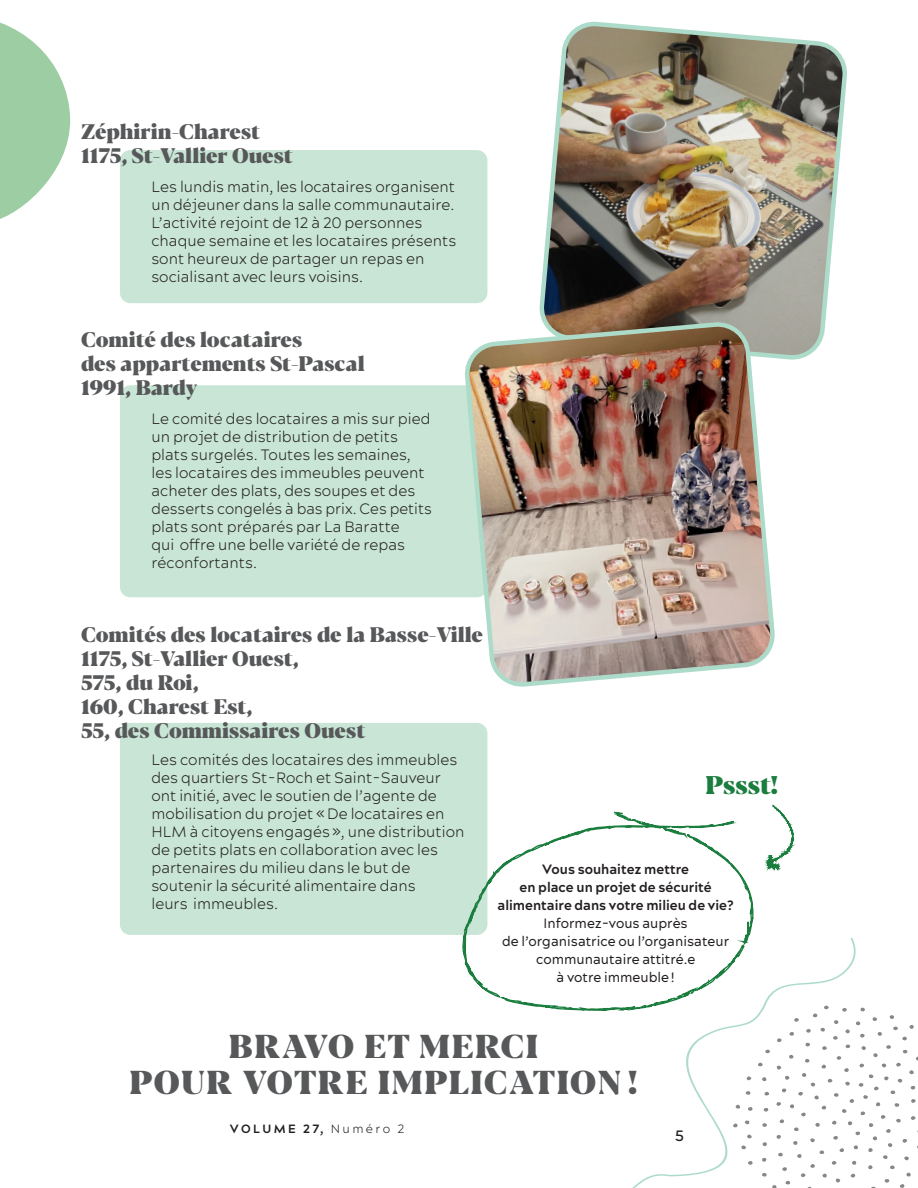
<style>
.page{position:relative;width:918px;height:1188px;background:#fff}
.page>*{position:absolute;margin:0;border:0;box-sizing:border-box;transform-origin:0 0}
.t1{font:800 33px/36px "Blacker Pro Dis";letter-spacing:.05em;color:#57585a;text-align:center}
.t2{font:800 25.5px "Blacker Pro Dis";color:#1b7e3f}
.ST_14pts{font:800 21px/24px "Blacker Pro Dis";color:#57585a}
.Bulle_verte_texte_gauche_10pts{font:300 15px/18px "Acherus Grotesque";color:#231f20}
.t3{font:500 15px "Acherus Grotesque";color:#231f20}
.t4{font:13.5px/18px "Acherus Grotesque";color:#231f20;text-align:center}
.t5{font:700 12px "Acherus Grotesque";letter-spacing:.2em;color:#231f20}
.s1{font-weight:700}
.s2{font-weight:300}
</style>
<div class="page">
<svg style="left:0;top:22px;width:71px;height:197px"></svg>
<div style="left:117px;top:382px;width:373px;height:218px;background:#c8e5d5;border-radius:14px"></div>
<div style="left:114px;top:379px;width:379px;height:224px;border:6px solid #fff;border-radius:14px"></div>
<div style="left:117px;top:720px;width:373px;height:218px;background:#c8e5d5;border-radius:14px"></div>
<div style="left:114px;top:717px;width:379px;height:224px;border:6px solid #fff;border-radius:14px"></div>
<svg style="left:418px;top:791px;width:500px;height:397px"></svg>
<div style="left:117px;top:147px;width:373px;height:159px;background:#c8e5d5;border-radius:14px"></div>
<div style="left:114px;top:144px;width:379px;height:165px;border:6px solid #fff;border-radius:14px"></div>
<img style="left:539px;top:21px;width:308px;height:339px">
<img style="left:466px;top:323px;width:308px;height:363px">
<p class="ST_14pts" style="left:81px;top:117px;width:181px">Zéphirin-Charest</p>
<p class="ST_14pts" style="left:81px;top:141px;width:213px">1175, St-Vallier Ouest</p>
<p class="Bulle_verte_texte_gauche_10pts" style="left:151px;top:177px;width:306px">Les lundis matin, les locataires organisent un déjeuner dans la salle communautaire.<br>L’activité rejoint de 12 à 20 personnes chaque semaine et les locataires présents sont heureux de partager un repas en socialisant avec leurs voisins.</p>
<p class="ST_14pts" style="left:81px;top:326px;width:285px">Comité des locataires<br>des appartements St-Pascal</p>
<p class="ST_14pts" style="left:81px;top:374px;width:118px">1991, Bardy</p>
<p class="Bulle_verte_texte_gauche_10pts" style="left:151px;top:410px;width:282px">Le comité des locataires a mis sur pied un projet de distribution de petits plats surgelés. Toutes les semaines, les locataires des immeubles peuvent acheter des plats, des soupes et des desserts congelés à bas prix. Ces petits plats sont préparés par La Baratte<br>qui offre une belle variété de repas réconfortants.</p>
<p class="ST_14pts" style="left:81px;top:621px;width:404px">Comités des locataires de la Basse-Ville</p>
<p class="ST_14pts" style="left:81px;top:645px;width:286px">1175, St-Vallier Ouest,<br>575, du Roi,<br>160, Charest Est,<br>55, des Commissaires Ouest</p>
<p class="Bulle_verte_texte_gauche_10pts" style="left:151px;top:750px;width:315px">Les comités des locataires des immeubles des quartiers St-Roch et Saint-Sauveur ont initié, avec le soutien de l’agente de mobilisation du projet «De locataires en HLM à citoyens engagés», une distribution de petits plats en collaboration avec les partenaires du milieu dans le but de soutenir la sécurité alimentaire dans<br>leurs immeubles.</p>
<p class="t2" style="left:706px;top:765px;width:74px">Pssst!</p>
<p class="t4" style="left:498px;top:859px;width:238px"><span class="s1">Vous souhaitez mettre<br>en place un projet de sécurité alimentaire dans votre milieu de vie?<br></span>Informez-vous auprès<br>de l’organisatrice ou l’organisateur communautaire attitré.e<br>à votre immeuble!</p>
<p class="t1" style="left:130px;top:1025px;width:509px">BRAVO ET MERCI<br>POUR VOTRE IMPLICATION !</p>
<p class="t5" style="left:230px;top:1121px;width:176px">VOLUME 27, <span class="s2">Numéro 2</span></p>
<p class="t3" style="left:675px;top:1126px;width:10px">5</p>
</div>
